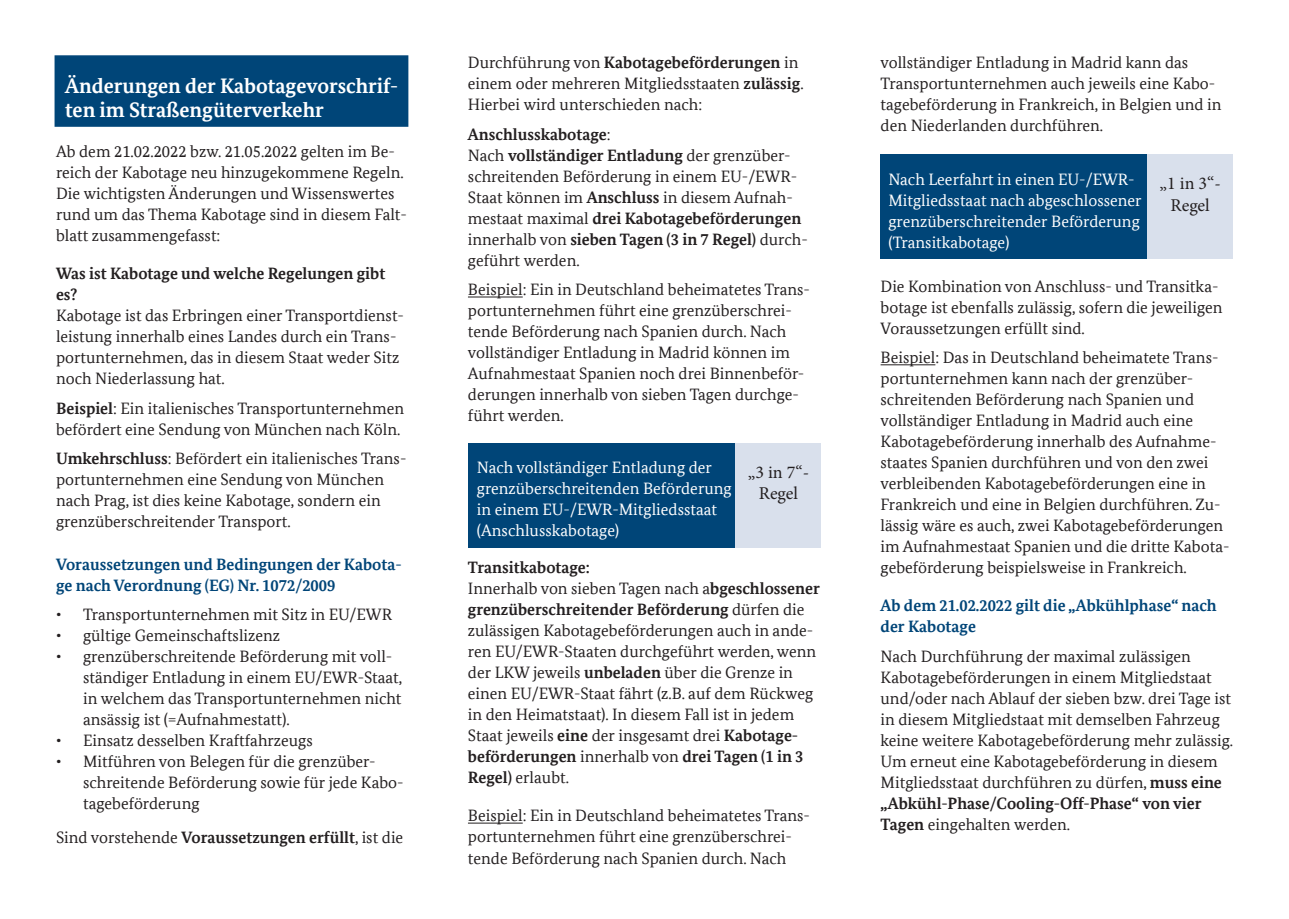
<style>
.page{position:relative;width:1289px;height:919px;background:#fff}
.page>*{position:absolute;margin:0;border:0;box-sizing:border-box;transform-origin:0 0}
.t1{font:700 21px/24px "Bundes Serif Office";color:#fff}
.t2{font:18px/21.6px "Minion Pro";color:#231f20;text-align:center}
.t3{font:16.5px/21px "Bundes Serif Office";color:#231f20}
.t4{font:16.5px/21px "Bundes Serif Office";color:#fff}
.t5{font:700 16.5px/21px "Bundes Serif Office";color:#004578}
.t6{font:700 16.5px/21px "Bundes Serif Office";color:#231f20}
.s1{font-weight:700}
</style>
<div class="page">
<div style="left:55px;top:55px;width:353px;height:72px;background:#004578;border:2px solid #004578"></div>
<hr style="left:468px;top:296px;width:54px;height:1px;background:#231f20">
<hr style="left:468px;top:822px;width:54px;height:1px;background:#231f20">
<hr style="left:880px;top:364px;width:55px;height:1px;background:#231f20">
<div style="left:468px;top:443px;width:267px;height:104px;background:#004578"></div>
<div style="left:735px;top:443px;width:86px;height:104px;background:#d9e0ec"></div>
<div style="left:879px;top:154px;width:268px;height:105px;background:#004578"></div>
<div style="left:1147px;top:154px;width:85px;height:105px;background:#d9e0ec"></div>
<p class="t1" style="left:65px;top:73px;width:334px">Änderungen der Kabotagevorschrif&shy;ten im Straßengüterverkehr</p>
<p class="t3" style="left:56px;top:141px;width:352px">Ab dem 21.02.2022 bzw. 21.05.2022 gelten im Be&shy;reich der Kabotage neu hinzugekommene Regeln.<br>Die wichtigsten Änderungen und Wissenswertes rund um das Thema Kabotage sind in diesem Falt&shy;blatt zusammengefasst:</p>
<p class="t6" style="left:56px;top:263px;width:331px">Was ist Kabotage und welche Regelungen gibt es?</p>
<p class="t3" style="left:56px;top:305px;width:349px">Kabotage ist das Erbringen einer Transportdienst&shy;leistung innerhalb eines Landes durch ein Trans&shy;portunternehmen, das in diesem Staat weder Sitz noch Niederlassung hat.</p>
<p class="t3" style="left:56px;top:397px;width:349px"><span class="s1">Beispiel</span>: Ein italienisches Transportunternehmen befördert eine Sendung von München nach Köln.</p>
<p class="t3" style="left:56px;top:448px;width:352px"><span class="s1">Umkehrschluss</span>: Befördert ein italienisches Trans&shy;portunternehmen eine Sendung von München nach Prag, ist dies keine Kabotage, sondern ein grenzüberschreitender Transport.</p>
<p class="t5" style="left:56px;top:553px;width:347px">Voraussetzungen und Bedingungen der Kabota&shy;ge nach Verordnung (EG) Nr. 1072/2009</p>
<p class="t3" style="left:56px;top:604px;width:337px">• Transportunternehmen mit Sitz in EU/EWR</p>
<p class="t3" style="left:56px;top:625px;width:226px">• gültige Gemeinschaftslizenz</p>
<p class="t3" style="left:83px;top:646px;width:321px;text-indent:-27px">• grenzüberschreitende Beförderung mit voll&shy;ständiger Entladung in einem EU/EWR-Staat, in welchem das Transportunternehmen nicht ansässig ist (=Aufnahmestatt).</p>
<p class="t3" style="left:56px;top:730px;width:258px">• Einsatz desselben Kraftfahrzeugs</p>
<p class="t3" style="left:83px;top:751px;width:322px;text-indent:-27px">• Mitführen von Belegen für die grenzüber&shy;schreitende Beförderung sowie für jede Kabo&shy;tagebeförderung</p>
<p class="t3" style="left:56px;top:826px;width:349px">Sind vorstehende <span class="s1">Voraussetzungen erfüllt</span>, ist die</p>
<p class="t3" style="left:468px;top:52px;width:337px">Durchführung von <span class="s1">Kabotagebeförderungen</span> in einem oder mehreren Mitgliedsstaaten <span class="s1">zulässig</span>.<br>Hierbei wird unterschieden nach:</p>
<p class="t3" style="left:468px;top:123px;width:341px"><span class="s1">Anschlusskabotage</span>:<br>Nach <span class="s1">vollständiger Entladung</span> der grenzüber&shy;schreitenden Beförderung in einem EU-/EWR-Staat können im <span class="s1">Anschluss</span> in diesem Aufnah&shy;mestaat maximal <span class="s1">drei Kabotagebeförderungen </span>innerhalb von <span class="s1">sieben Tagen (3 in 7 Regel)</span> durch&shy;geführt werden.</p>
<p class="t3" style="left:468px;top:279px;width:343px">Beispiel: Ein in Deutschland beheimatetes Trans&shy;portunternehmen führt eine grenzüberschrei&shy;tende Beförderung nach Spanien durch. Nach vollständiger Entladung in Madrid können im Aufnahmestaat Spanien noch drei Binnenbeför&shy;derungen innerhalb von sieben Tagen durchge&shy;führt werden.</p>
<p class="t4" style="left:477px;top:457px;width:256px">Nach vollständiger Entladung der grenzüberschreitenden Beförderung in einem EU-/EWR-Mitgliedsstaat (Anschlusskabotage)</p>
<p class="t2" style="left:747px;top:461px;width:63px">„3 in 7“-<br>Regel</p>
<p class="t3" style="left:468px;top:557px;width:353px"><span class="s1">Transitkabotage:<br></span>Innerhalb von sieben Tagen nach a<span class="s1">bgeschlossener grenzüberschreitender Beförderung</span> dürfen die zulässigen Kabotagebeförderungen auch in ande&shy;ren EU/EWR-Staaten durchgeführt werden, wenn der LKW jeweils <span class="s1">unbeladen</span> über die Grenze in einen EU/EWR-Staat fährt (z.B. auf dem Rückweg in den Heimatstaat). In diesem Fall ist in jedem Staat jeweils <span class="s1">eine</span> der insgesamt drei <span class="s1">Kabotage&shy;beförderungen</span> innerhalb von <span class="s1">drei Tagen (1 in 3<br>Regel)</span> erlaubt.</p>
<p class="t3" style="left:468px;top:805px;width:343px">Beispiel: Ein in Deutschland beheimatetes Trans&shy;portunternehmen führt eine grenzüberschrei&shy;tende Beförderung nach Spanien durch. Nach</p>
<p class="t3" style="left:880px;top:52px;width:342px">vollständiger Entladung in Madrid kann das Transportunternehmen auch jeweils eine Kabo&shy;tagebeförderung in Frankreich, in Belgien und in den Niederlanden durchführen.</p>
<p class="t4" style="left:888px;top:168px;width:255px">Nach Leerfahrt in einen EU-/EWR-<br>Mitgliedsstaat nach abgeschlossener grenzüberschreitender Beförderung (Transitkabotage)</p>
<p class="t2" style="left:1159px;top:173px;width:63px">„1 in 3“-<br>Regel</p>
<p class="t3" style="left:880px;top:275px;width:343px">Die Kombination von Anschluss- und Transitka&shy;botage ist ebenfalls zulässig, sofern die jeweiligen<br>Voraussetzungen erfüllt sind.</p>
<p class="t3" style="left:880px;top:347px;width:350px">Beispiel: Das in Deutschland beheimatete Trans&shy;portunternehmen kann nach der grenzüber&shy;schreitenden Beförderung nach Spanien und vollständiger Entladung in Madrid auch eine Kabotagebeförderung innerhalb des Aufnahme&shy;staates Spanien durchführen und von den zwei verbleibenden Kabotagebeförderungen eine in Frankreich und eine in Belgien durchführen. Zu&shy;lässig wäre es auch, zwei Kabotagebeförderungen im Aufnahmestaat Spanien und die dritte Kabota&shy;gebeförderung beispielsweise in Frankreich.</p>
<p class="t5" style="left:880px;top:595px;width:337px">Ab dem 21.02.2022 gilt die „Abkühlphase“ nach der Kabotage</p>
<p class="t3" style="left:880px;top:645px;width:354px">Nach Durchführung der maximal zulässigen Kabotagebeförderungen in einem Mitgliedstaat und/oder nach Ablauf der sieben bzw. drei Tage ist in diesem Mitgliedstaat mit demselben Fahrzeug keine weitere Kabotagebeförderung mehr zulässig.<br>Um erneut eine Kabotagebeförderung in diesem Mitgliedsstaat durchführen zu dürfen, <span class="s1">muss eine „Abkühl-Phase/Cooling-Off-Phase“ von vier Tagen</span> eingehalten werden.</p>
</div>
